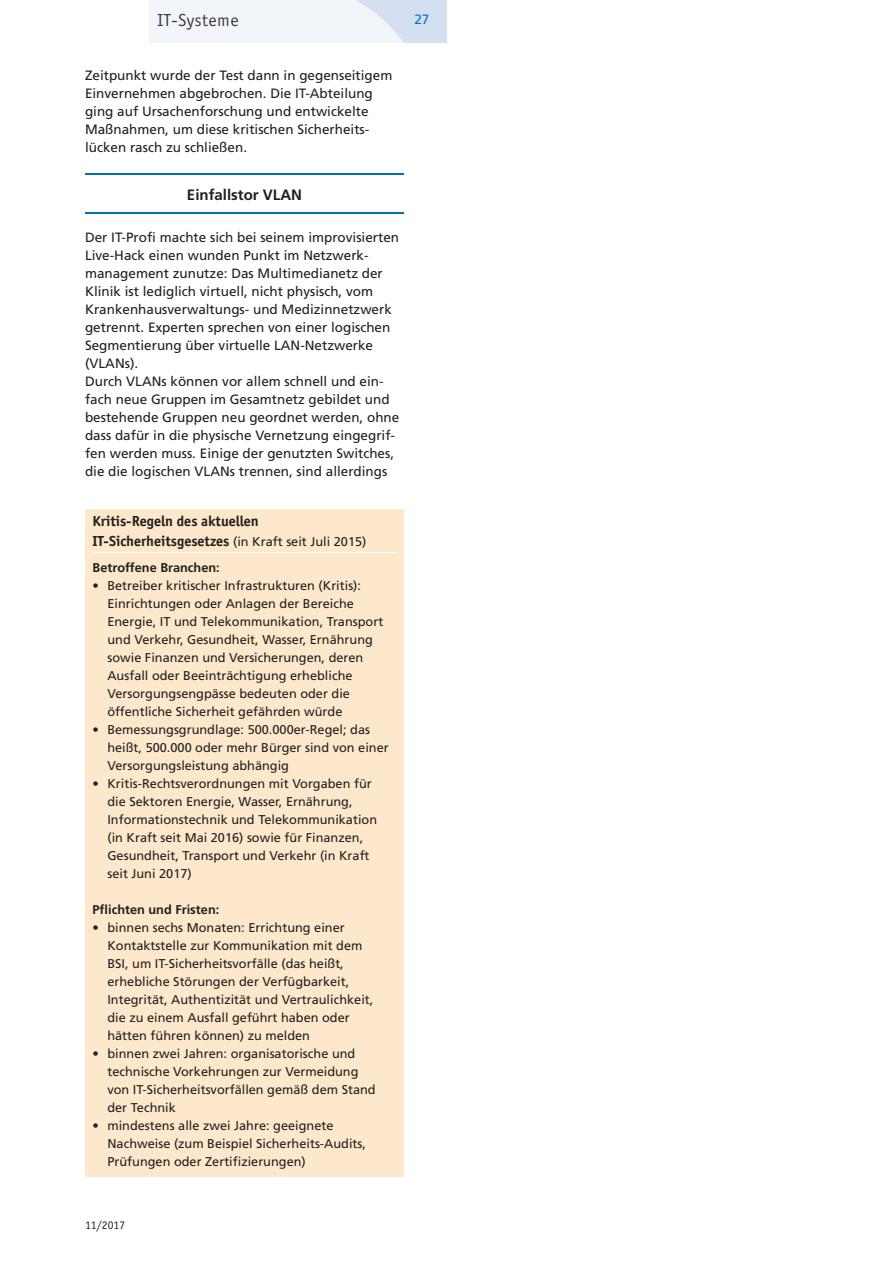
<style>
.page{position:relative;width:893px;height:1263px;background:#fff}
.page>*{position:absolute;margin:0;border:0;box-sizing:border-box;transform-origin:0 0}
.t1{font:18px "Officina Sans";letter-spacing:.03em;color:#3e3e3f}
.t2{font:700 15px/19.5px "Officina Sans";color:#231f20}
.t3{font:700 15px "Frutiger";color:#231f20}
.t4{font:13.5px/18px "Frutiger";color:#231f20}
.t5{font:13.5px "Frutiger";color:#0072bc}
.t6{font:12.75px/18px "Frutiger";color:#231f20}
.t7{font:700 12.75px "Frutiger";color:#231f20}
.t8{font:12px "Officina Sans";color:#231f20}
.s1{font-family:"Frutiger";font-weight:400;font-size:12.75px}
</style>
<div class="page">
<div style="left:149px;top:0;width:297px;height:43px;background:#d4e0f1"></div>
<svg style="left:149px;top:0;width:255px;height:43px;background:#eff3f9"></svg>
<hr style="left:85px;top:173px;width:319px;height:1px;background:#0072bc">
<hr style="left:85px;top:213px;width:319px;height:1px;background:#0072bc">
<div style="left:85px;top:509px;width:319px;height:667px;background:#fee8cb"></div>
<hr style="left:93px;top:552px;width:303px;height:1px;background:#fff">
<h1 class="t1" style="left:157px;top:14px;width:83px">IT-Systeme</h1>
<p class="t5" style="left:414px;top:11px;width:17px">27</p>
<p class="t4" style="left:85px;top:67px;width:309px">Zeitpunkt wurde der Test dann in gegenseitigem Einvernehmen ab gebrochen. Die IT-Abteilung ging auf Ursachenforschung und entwickelte Maß nahmen, um diese kritischen Sicherheits - lücken rasch zu schließen.</p>
<p class="t3" style="left:187px;top:186px;width:117px">Einfallstor VLAN</p>
<p class="t4" style="left:85px;top:229px;width:316px">Der IT-Profi machte sich bei seinem improvisierten Live-Hack einen wunden Punkt im Netzwerk - management zunutze: Das Multimedianetz der Klinik ist lediglich virtuell, nicht physisch, vom Krankenhausverwaltungs- und Medizinnetzwerk getrennt. Experten sprechen von einer logischen Segmentierung über virtuelle LAN-Netzwerke (VLANs).<br>Durch VLANs können vor allem schnell und ein&shy;fach neue Gruppen im Gesamtnetz gebildet und be stehende Gruppen neu geordnet werden, ohne dass dafür in die physische Vernetzung eingegrif&shy;fen werden muss. Einige der genutzten Switches, die die logischen VLANs trennen, sind allerdings</p>
<p class="t2" style="left:93px;top:513px;width:275px">Kritis-Regeln des aktuellen<br>IT-Sicherheitsgesetzes <span class="s1">(in Kraft seit Juli 2015)</span></p>
<p class="t7" style="left:93px;top:560px;width:129px">Betroffene Branchen:</p>
<p class="t6" style="left:107px;top:577px;width:277px;text-indent:-15px">• Betreiber kritischer Infrastrukturen (Kritis):<br>Einrichtungen oder Anlagen der Bereiche Energie, IT und Telekommunikation, Transport und Verkehr, Gesundheit, Wasser, Ernährung sowie Finanzen und Versicherungen, deren Ausfall oder Beeinträchtigung erhebliche Versorgungsengpässe bedeuten oder die öffentliche Sicherheit gefährden würde</p>
<p class="t6" style="left:107px;top:721px;width:283px;text-indent:-15px">• Bemessungsgrundlage: 500.000er-Regel; das heißt, 500.000 oder mehr Bürger sind von einer<br>Versorgungsleistung abhängig</p>
<p class="t6" style="left:107px;top:775px;width:271px;text-indent:-15px">• Kritis-Rechtsverordnungen mit Vorgaben für die Sektoren Energie, Wasser, Ernährung, Informationstechnik und Telekommunikation (in Kraft seit Mai 2016) sowie für Finanzen, Gesundheit, Transport und Verkehr (in Kraft seit Juni 2017)</p>
<p class="t7" style="left:93px;top:902px;width:128px">Pflichten und Fristen:</p>
<p class="t6" style="left:107px;top:919px;width:267px;text-indent:-15px">• binnen sechs Monaten: Errichtung einer Kontaktstelle zur Kommunikation mit dem BSI, um IT-Sicherheitsvorfälle (das heißt, erhebliche Störungen der Verfügbarkeit, Integrität, Authentizität und Vertraulichkeit, die zu einem Ausfall geführt haben oder hätten führen können) zu melden</p>
<p class="t6" style="left:107px;top:1045px;width:270px;text-indent:-15px">• binnen zwei Jahren: organisatorische und technische Vorkehrungen zur Vermeidung von IT-Sicherheitsvorfällen gemäß dem Stand der Technik</p>
<p class="t6" style="left:107px;top:1117px;width:260px;text-indent:-15px">• mindestens alle zwei Jahre: geeignete<br>Nachweise (zum Beispiel Sicherheits-Audits,<br>Prüfungen oder Zertifizierungen)</p>
<p class="t8" style="left:85px;top:1221px;width:42px">11/2017</p>
</div>
